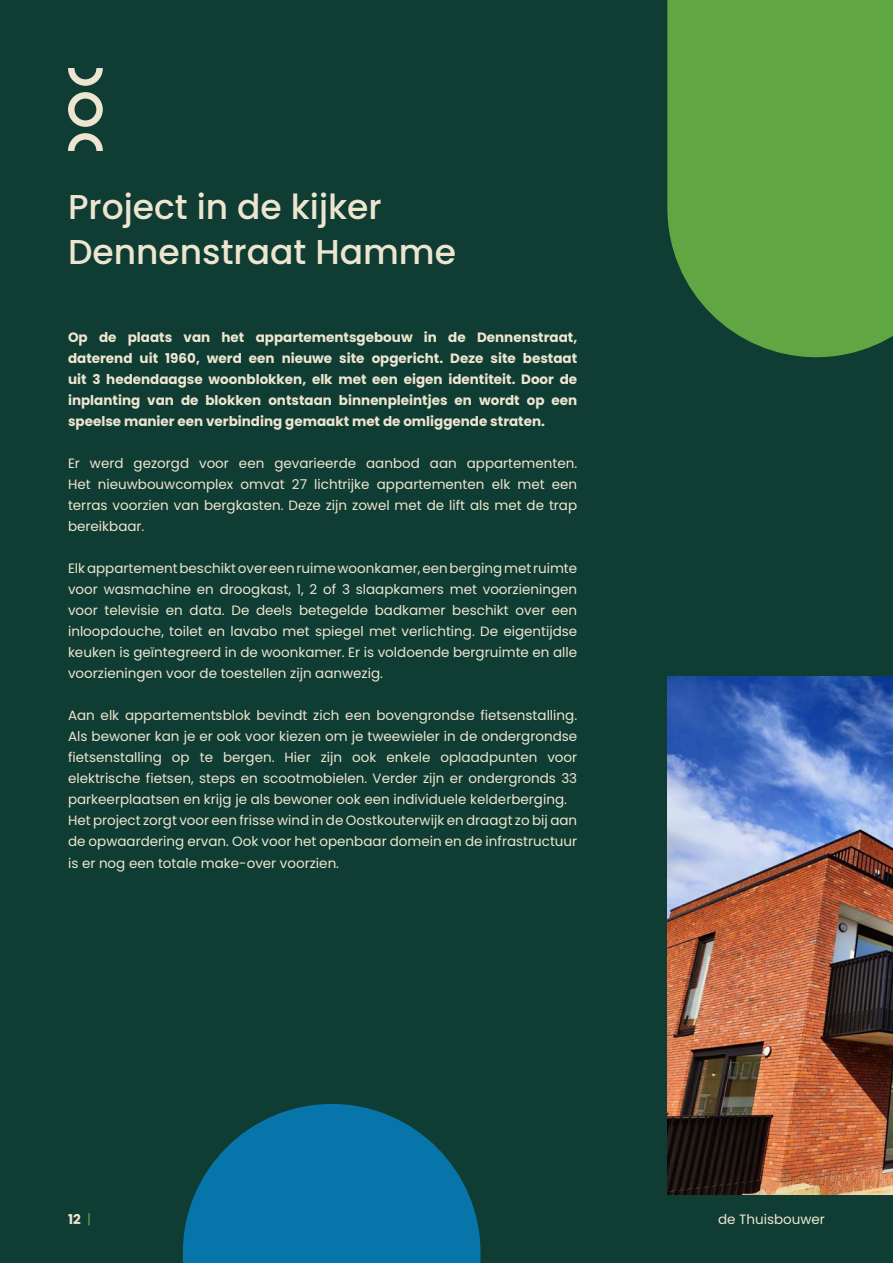
<style>
.page{position:relative;width:893px;height:1263px;background:#0f3d33}
.page>*{position:absolute;margin:0;border:0;box-sizing:border-box;transform-origin:0 0}
.t1{font:500 34.5px "Poppins";color:#eee5d0}
.t2{font:13.5px/21px "Poppins";color:#eee5d0;text-align:justify}
.t3{font:700 13.5px/21px "Poppins";color:#eee5d0;text-align:justify}
.s1{font-weight:400;color:#60a744}
</style>
<div class="page">
<svg style="left:68px;top:92px;width:35px;height:35px"></svg>
<svg style="left:68px;top:133px;width:35px;height:18px"></svg>
<svg style="left:68px;top:68px;width:35px;height:18px"></svg>
<img style="left:667px;top:676px;width:226px;height:519px">
<svg style="left:667px;top:0;width:226px;height:357px;background:#5a9f42"></svg>
<svg style="left:183px;top:1104px;width:297px;height:159px;fill:#0775a9"></svg>
<p class="t1" style="left:68px;top:187px;width:315px">Project in de kijker</p>
<p class="t1" style="left:68px;top:232px;width:389px">Dennenstraat Hamme</p>
<p class="t3" style="left:68px;top:327px;width:511px">Op de plaats van het appartementsgebouw in de Dennenstraat, daterend uit 1960, werd een nieuwe site opgericht. Deze site bestaat uit 3 hedendaagse woonblokken, elk met een eigen identiteit. Door de inplanting van de blokken ontstaan binnenpleintjes en wordt op een speelse manier een verbinding gemaakt met de omliggende straten.</p>
<p class="t2" style="left:68px;top:453px;width:511px">Er werd gezorgd voor een gevarieerde aanbod aan appartementen.<br>Het nieuwbouwcomplex omvat 27 lichtrijke appartementen elk met een terras voorzien van bergkasten. Deze zijn zowel met de lift als met de trap bereikbaar.</p>
<p class="t2" style="left:68px;top:558px;width:511px">Elk appartement beschikt over een ruime woonkamer, een berging met ruimte voor wasmachine en droogkast, 1, 2 of 3 slaapkamers met voorzieningen voor televisie en data. De deels betegelde badkamer beschikt over een inloopdouche, toilet en lavabo met spiegel met verlichting. De eigentijdse keuken is geïntegreerd in de woonkamer. Er is voldoende bergruimte en alle voorzieningen voor de toestellen zijn aanwezig.</p>
<p class="t2" style="left:68px;top:705px;width:511px">Aan elk appartementsblok bevindt zich een bovengrondse fietsenstalling.<br>Als bewoner kan je er ook voor kiezen om je tweewieler in de ondergrondse fietsenstalling op te bergen. Hier zijn ook enkele oplaadpunten voor elektrische fietsen, steps en scootmobielen. Verder zijn er ondergronds 33 parkeerplaatsen en krijg je als bewoner ook een individuele kelderberging.</p>
<p class="t2" style="left:68px;top:810px;width:511px">Het project zorgt voor een frisse wind in de Oostkouterwijk en draagt zo bij aan de opwaardering ervan. Ook voor het openbaar domein en de infrastructuur is er nog een totale make-over voorzien.</p>
<p class="t3" style="left:68px;top:1209px;width:25px">12 <span class="s1">|</span></p>
<p class="t2" style="left:718px;top:1209px;width:108px">de Thuisbouwer</p>
</div>
